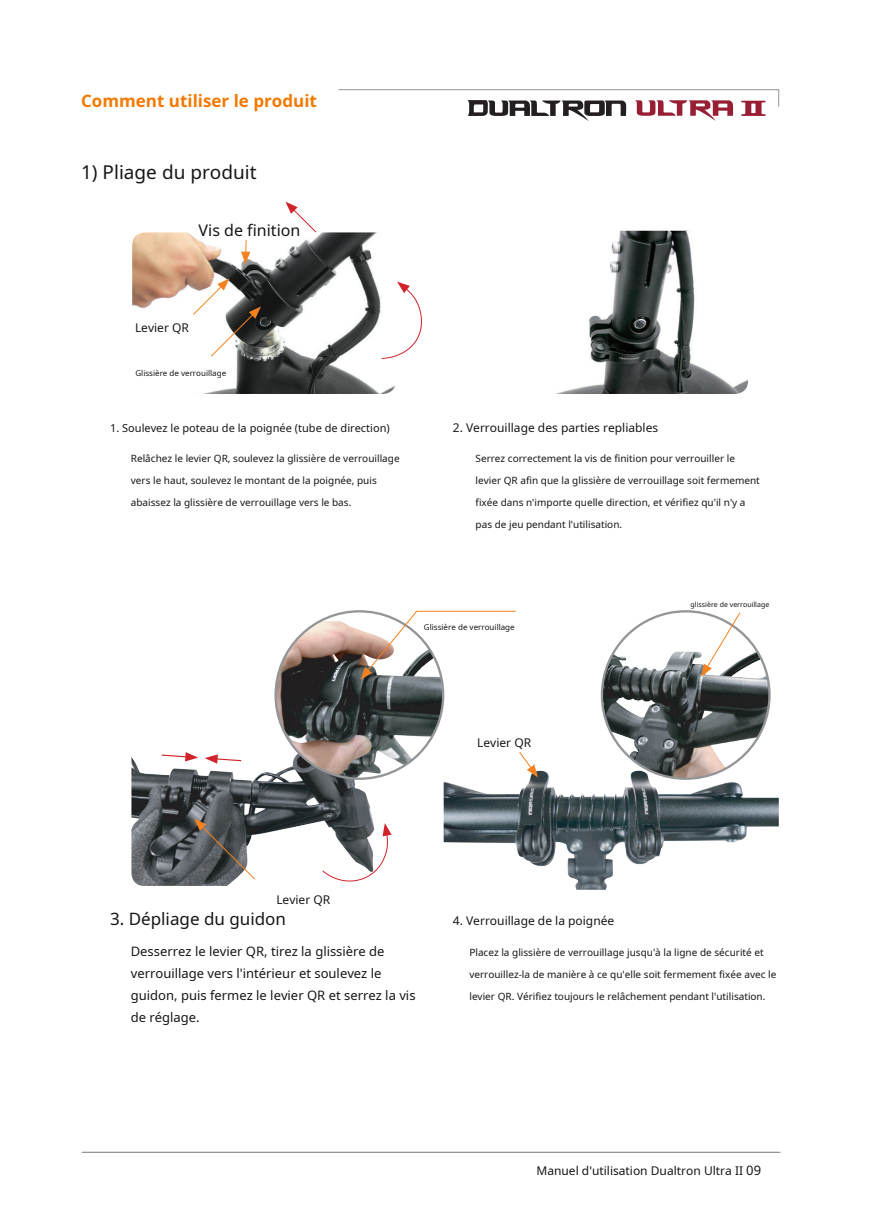
<style>
.page{position:relative;width:874px;height:1225px;background:#fff}
.page>*{position:absolute;margin:0;border:0;box-sizing:border-box;transform-origin:0 0}
.t1{font:19px "Noto Sans";color:#171615}
.t2{font:700 17px "Noto Sans";color:#f37900}
.t3{font:17px "Noto Sans";color:#171615}
.t4{font:16px "Noto Sans";color:#171615}
.t5{font:13px/22px "Noto Sans";color:#171615}
.t6{font:12px "Noto Sans";color:#171615}
.t7{font:11px "Noto Sans";color:#171615}
.t8{font:10px "Noto Sans";color:#171615}
.t9{font:8px "Noto Sans";color:#171615}
.t10{font:7px "Noto Sans";color:#171615}
.s1{font-size:13px}
</style>
<div class="page">
<hr style="left:82px;top:1152px;width:698px;height:1px;background:#939598">
<hr style="left:81px;top:1152px;width:698px;height:1px;background:#939598">
<img style="left:443px;top:770px;width:335px;height:119px">
<svg style="left:518px;top:752px;width:19px;height:25px"></svg>
<img style="left:131px;top:716px;width:246px;height:170px">
<svg style="left:194px;top:818px;width:62px;height:62px;background:#686868"></svg>
<img style="left:132px;top:232px;width:263px;height:162px">
<svg style="left:285px;top:202px;width:32px;height:31px"></svg>
<svg style="left:192px;top:278px;width:69px;height:80px"></svg>
<svg style="left:241px;top:240px;width:9px;height:24px"></svg>
<svg style="left:380px;top:282px;width:42px;height:77px"></svg>
<img style="left:555px;top:231px;width:192px;height:163px">
<svg style="left:205px;top:754px;width:37px;height:9px"></svg>
<svg style="left:160px;top:752px;width:38px;height:9px"></svg>
<img style="left:275px;top:611px;width:168px;height:167px;border-radius:84px">
<img style="left:601px;top:617px;width:168px;height:161px">
<svg style="left:321px;top:823px;width:70px;height:63px"></svg>
<svg style="left:701px;top:611px;width:40px;height:66px"></svg>
<svg style="left:360px;top:610px;width:156px;height:69px"></svg>
<svg style="left:338px;top:89px;width:441px;height:32px"></svg>
<h2 class="t2" style="left:81px;top:89px;width:237px">Comment utiliser le produit</h2>
<h1 class="t1" style="left:81px;top:159px;width:177px">1) Pliage du produit</h1>
<h3 class="t4" style="left:198px;top:219px;width:103px">Vis de finition</h3>
<p class="t6" style="left:135px;top:319px;width:55px">Levier QR</p>
<p class="t9" style="left:135px;top:368px;width:92px">Glissière de verrouillage</p>
<p class="t7" style="left:110px;top:420px;width:281px">1. Soulevez le poteau de la poignée (tube de direction)</p>
<p class="t6" style="left:452px;top:419px;width:207px">2. Verrouillage des parties repliables</p>
<p class="t8" style="left:131px;top:451px;width:270px">Relâchez le levier QR, soulevez la glissière de verrouillage</p>
<p class="t8" style="left:131px;top:473px;width:247px">vers le haut, soulevez le montant de la poignée, puis</p>
<p class="t8" style="left:131px;top:495px;width:222px">abaissez la glissière de verrouillage vers le bas.</p>
<p class="t8" style="left:475px;top:451px;width:261px">Serrez correctement la vis de finition pour verrouiller le</p>
<p class="t8" style="left:475px;top:473px;width:286px">levier QR afin que la glissière de verrouillage soit fermement</p>
<p class="t8" style="left:475px;top:495px;width:271px">fixée dans n'importe quelle direction, et vérifiez qu'il n'y a</p>
<p class="t8" style="left:475px;top:517px;width:148px">pas de jeu pendant l'utilisation.</p>
<p class="t9" style="left:424px;top:621px;width:92px">Glissière de verrouillage</p>
<p class="t6" style="left:477px;top:734px;width:55px">Levier QR</p>
<p class="t10" style="left:690px;top:599px;width:80px">glissière de verrouillage</p>
<p class="t6" style="left:276px;top:891px;width:55px">Levier QR</p>
<h2 class="t3" style="left:110px;top:907px;width:177px">3. Dépliage du guidon</h2>
<p class="t6" style="left:452px;top:912px;width:163px">4. Verrouillage de la poignée</p>
<h3 class="t5" style="left:131px;top:940px;width:286px">Desserrez le levier QR, tirez la glissière de verrouillage vers l'intérieur et soulevez le guidon, puis fermez le levier QR et serrez la vis de réglage.</h3>
<p class="t8" style="left:469px;top:945px;width:296px">Placez la glissière de verrouillage jusqu'à la ligne de sécurité et</p>
<p class="t8" style="left:469px;top:967px;width:308px">verrouillez-la de manière à ce qu'elle soit fermement fixée avec le</p>
<p class="t8" style="left:469px;top:989px;width:297px">levier QR. Vérifiez toujours le relâchement pendant l'utilisation.</p>
<p class="t6" style="left:536px;top:1162px;width:226px">Manuel d'utilisation Dualtron Ultra II <span class="s1">09</span></p>
</div>
